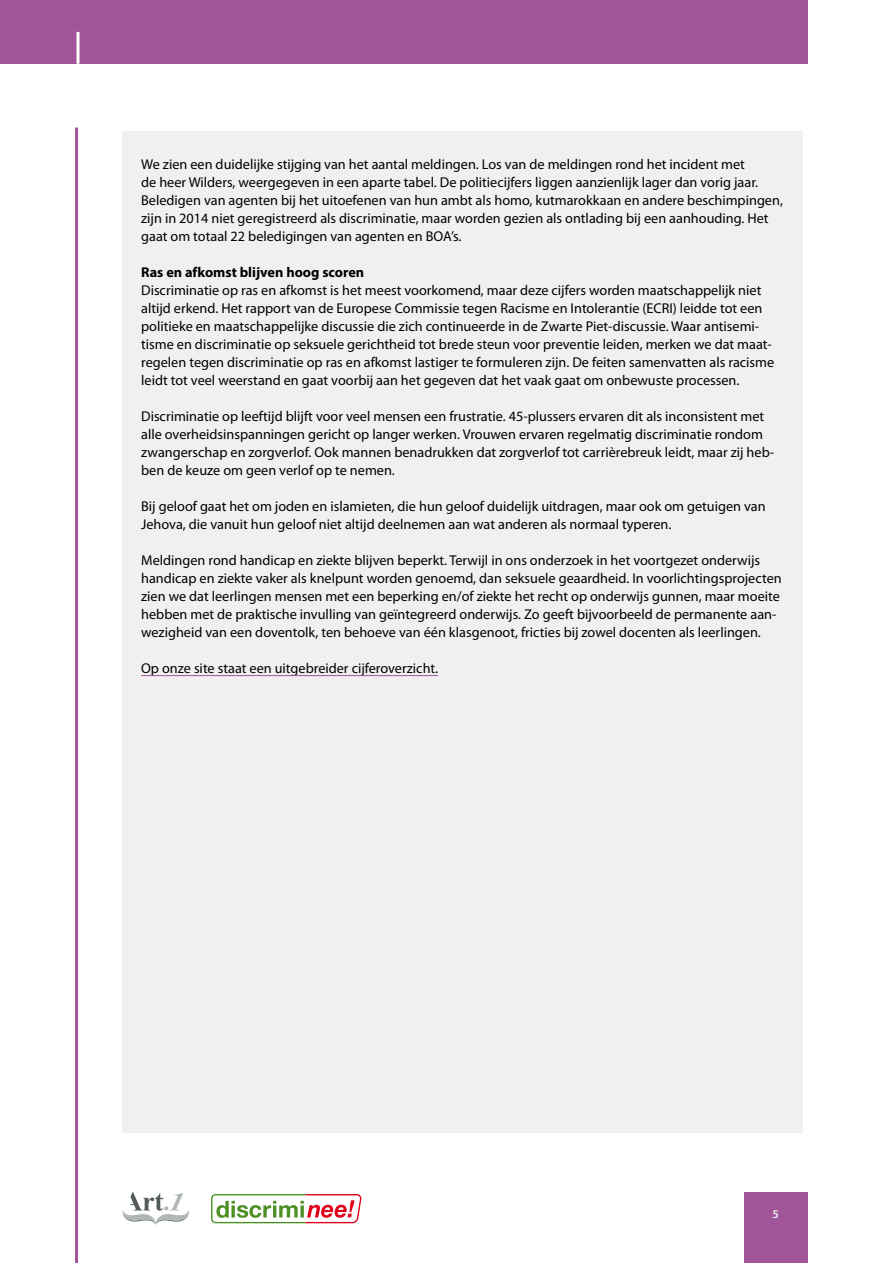
<style>
.page{position:relative;width:893px;height:1263px;background:#fff}
.page>*{position:absolute;margin:0;border:0;box-sizing:border-box;transform-origin:0 0}
.t1{font:14.25px/18px "Myriad Pro";color:#000}
.t2{font:700 14.25px "Myriad Pro";color:#000}
.t3{font:600 12px "Myriad Pro";color:#f0f0f1}
</style>
<div class="page">
<div style="left:0;top:0;width:808px;height:64px;background:#a05598"></div>
<hr style="left:75px;top:128px;width:3px;height:1135px;background:#a05598">
<hr style="left:76px;top:32px;width:3px;height:32px;background:#fff">
<div style="left:744px;top:1192px;width:64px;height:71px;background:#a05598"></div>
<svg style="left:123px;top:1192px;width:66px;height:33px"></svg>
<svg style="left:211px;top:1194px;width:151px;height:30px"></svg>
<div style="left:122px;top:131px;width:681px;height:1001px;background:#f0f0f1"></div>
<hr style="left:141px;top:675px;width:297px;height:1px;background:#a05598">
<p class="t1" style="left:141px;top:155px;width:643px">We zien een duidelijke stijging van het aantal meldingen. Los van de meldingen rond het incident met<br>de heer Wilders, weergegeven in een aparte tabel. De politiecijfers liggen aanzienlijk lager dan vorig jaar.<br>Beledigen van agenten bij het uitoefenen van hun ambt als homo, kutmarokkaan en andere beschimpingen, zijn in 2014 niet geregistreerd als discriminatie, maar worden gezien als ontlading bij een aanhouding. Het gaat om totaal 22 beledigingen van agenten en BOA’s.</p>
<p class="t2" style="left:141px;top:262px;width:225px">Ras en afkomst blijven hoog scoren</p>
<p class="t1" style="left:141px;top:281px;width:635px">Discriminatie op ras en afkomst is het meest voorkomend, maar deze cijfers worden maatschappelijk niet altijd erkend. Het rapport van de Europese Commissie tegen Racisme en Intolerantie (ECRI) leidde tot een politieke en maatschappelijke discussie die zich continueerde in de Zwarte Piet-discussie. Waar antisemi&shy;tisme en discriminatie op seksuele gerichtheid tot brede steun voor preventie leiden, merken we dat maat&shy;regelen tegen discriminatie op ras en afkomst lastiger te formuleren zijn. De feiten samenvatten als racisme leidt tot veel weerstand en gaat voorbij aan het gegeven dat het vaak gaat om onbewuste processen.</p>
<p class="t1" style="left:141px;top:406px;width:635px">Discriminatie op leeftijd blijft voor veel mensen een frustratie. 45-plussers ervaren dit als inconsistent met alle overheidsinspanningen gericht op langer werken. Vrouwen ervaren regelmatig discriminatie rondom zwangerschap en zorgverlof. Ook mannen benadrukken dat zorgverlof tot carrièrebreuk leidt, maar zij heb&shy;ben de keuze om geen verlof op te nemen.</p>
<p class="t1" style="left:141px;top:496px;width:626px">Bij geloof gaat het om joden en islamieten, die hun geloof duidelijk uitdragen, maar ook om getuigen van<br>Jehova, die vanuit hun geloof niet altijd deelnemen aan wat anderen als normaal typeren.</p>
<p class="t1" style="left:141px;top:550px;width:642px">Meldingen rond handicap en ziekte blijven beperkt. Terwijl in ons onderzoek in het voortgezet onderwijs handicap en ziekte vaker als knelpunt worden genoemd, dan seksuele geaardheid. In voorlichtingsprojecten zien we dat leerlingen mensen met een beperking en/of ziekte het recht op onderwijs gunnen, maar moeite hebben met de praktische invulling van geïntegreerd onderwijs. Zo geeft bijvoorbeeld de permanente aan&shy;wezigheid van een doventolk, ten behoeve van één klasgenoot, fricties bij zowel docenten als leerlingen.</p>
<p class="t1" style="left:141px;top:658px;width:298px">Op onze site staat een uitgebreider cijferoverzicht.</p>
<p class="t3" style="left:773px;top:1207px;width:8px">5</p>
</div>
